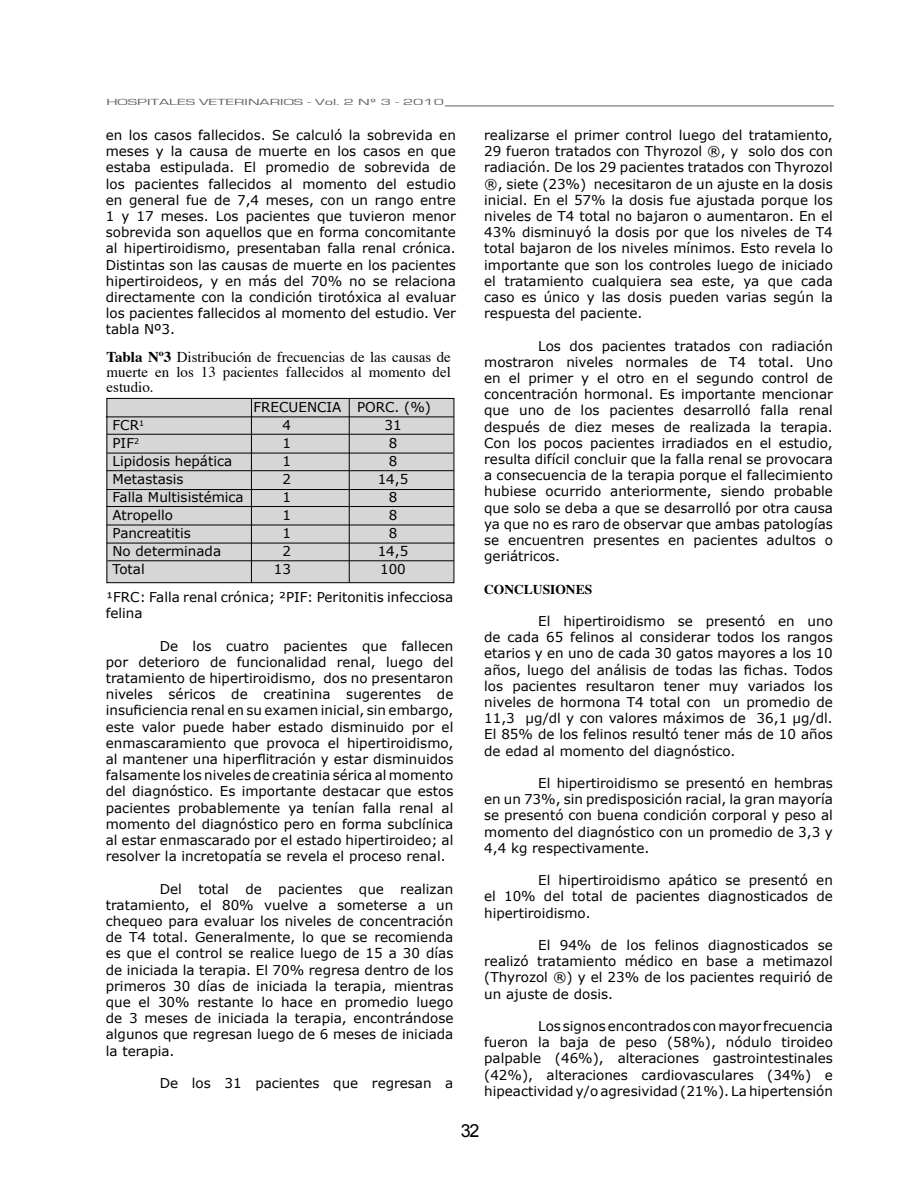
<style>
.page{position:relative;width:918px;height:1188px;background:#fff}
.page>*{position:absolute;margin:0;border:0;box-sizing:border-box;transform-origin:0 0}
.t1{font:18px "Arial";color:#000}
.t2{font:15px/15px "Times";color:#000;text-align:justify}
.t3{font:13.5px/16.2px "Verdana";color:#000;text-align:justify}
.t4{font:700 13.5px "Times";color:#000}
.t5{font:9.15px "Eurostile";color:#636363;scale:1.82 1}
.s1{font-weight:700}
</style>
<div class="page">
<hr style="left:445px;top:106px;width:389px;height:1px;background:#636363">
<div style="left:107px;top:398px;width:347px;height:185px;background:#d6d6d6"></div>
<div style="left:107px;top:398px;width:347px;height:185px;border:1px solid #000"></div>
<hr style="left:107px;top:434px;width:347px;height:1px;background:#000">
<hr style="left:107px;top:453px;width:346px;height:1px;background:#000">
<hr style="left:107px;top:470px;width:347px;height:1px;background:#000">
<hr style="left:107px;top:489px;width:347px;height:1px;background:#000">
<hr style="left:107px;top:506px;width:347px;height:1px;background:#000">
<hr style="left:107px;top:525px;width:348px;height:1px;background:#000">
<hr style="left:107px;top:543px;width:348px;height:1px;background:#000">
<hr style="left:108px;top:560px;width:346px;height:1px;background:#000">
<hr style="left:349px;top:398px;width:1px;height:184px;background:#000">
<hr style="left:251px;top:399px;width:1px;height:184px;background:#000">
<hr style="left:106px;top:417px;width:348px;height:1px;background:#000">
<p class="t5" style="left:106px;top:97px;width:187px">HOSPITALES VETERINARIOS - Vol. 2 Nº 3 - 2010</p>
<p class="t3" style="left:106px;top:127px;width:352px">en los casos fallecidos. Se calculó la sobrevida en meses y la causa de muerte en los casos en que estaba estipulada. El promedio de sobrevida de los pacientes fallecidos al momento del estudio en general fue de 7,4 meses, con un rango entre 1 y 17 meses. Los pacientes que tuvieron menor sobrevida son aquellos que en forma concomitante al hipertiroidismo, presentaban falla renal crónica.<br>Distintas son las causas de muerte en los pacientes hipertiroideos, y en más del 70% no se relaciona directamente con la condición tirotóxica al evaluar los pacientes fallecidos al momento del estudio. Ver tabla Nº3.</p>
<p class="t3" style="left:484px;top:127px;width:350px">realizarse el primer control luego del tratamiento, 29 fueron tratados con Thyrozol ®, y solo dos con radiación. De los 29 pacientes tratados con Thyrozol ®, siete (23%) necesitaron de un ajuste en la dosis inicial. En el 57% la dosis fue ajustada porque los niveles de T4 total no bajaron o aumentaron. En el 43% disminuyó la dosis por que los niveles de T4 total bajaron de los niveles mínimos. Esto revela lo importante que son los controles luego de iniciado el tratamiento cualquiera sea este, ya que cada caso es único y las dosis pueden varias según la respuesta del paciente.</p>
<p class="t3" style="left:484px;top:337px;width:350px;text-indent:54px">Los dos pacientes tratados con radiación mostraron niveles normales de T4 total. Uno en el primer y el otro en el segundo control de concentración hormonal. Es importante mencionar que uno de los pacientes desarrolló falla renal después de diez meses de realizada la terapia.<br>Con los pocos pacientes irradiados en el estudio, resulta difícil concluir que la falla renal se provocara a consecuencia de la terapia porque el fallecimiento hubiese ocurrido anteriormente, siendo probable que solo se deba a que se desarrolló por otra causa ya que no es raro de observar que ambas patologías se encuentren presentes en pacientes adultos o geriátricos.</p>
<p class="t4" style="left:484px;top:580px;width:110px">CONCLUSIONES</p>
<p class="t3" style="left:484px;top:613px;width:350px;text-indent:54px">El hipertiroidismo se presentó en uno de cada 65 felinos al considerar todos los rangos etarios y en uno de cada 30 gatos mayores a los 10 años, luego del análisis de todas las fichas. Todos los pacientes resultaron tener muy variados los niveles de hormona T4 total con un promedio de 11,3 µg/dl y con valores máximos de 36,1 µg/dl.<br>El 85% de los felinos resultó tener más de 10 años de edad al momento del diagnóstico.</p>
<p class="t3" style="left:484px;top:775px;width:350px;text-indent:54px">El hipertiroidismo se presentó en hembras en un 73%, sin predisposición racial, la gran mayoría se presentó con buena condición corporal y peso al momento del diagnóstico con un promedio de 3,3 y 4,4 kg respectivamente.</p>
<p class="t3" style="left:484px;top:872px;width:350px;text-indent:54px">El hipertiroidismo apático se presentó en el 10% del total de pacientes diagnosticados de hipertiroidismo.</p>
<p class="t3" style="left:484px;top:937px;width:350px;text-indent:54px">El 94% de los felinos diagnosticados se realizó tratamiento médico en base a metimazol (Thyrozol ®) y el 23% de los pacientes requirió de un ajuste de dosis.</p>
<p class="t3" style="left:484px;top:1018px;width:350px;text-indent:54px">Los signos encontrados con mayor frecuencia fueron la baja de peso (58%), nódulo tiroideo palpable (46%), alteraciones gastrointestinales (42%), alteraciones cardiovasculares (34%) e hipeactividad y/o agresividad (21%). La hipertensión</p>
<p class="t2" style="left:107px;top:350px;width:346px"><span class="s1">Tabla Nº3</span> Distribución de frecuencias de las causas de muerte en los 13 pacientes fallecidos al momento del estudio.</p>
<p class="t3" style="left:254px;top:399px;width:179px">FRECUENCIA PORC. (%)</p>
<p class="t3" style="left:113px;top:417px;width:33px">FCR<sup>1</sup></p>
<p class="t3" style="left:282px;top:417px;width:10px">4</p>
<p class="t3" style="left:384px;top:417px;width:19px">31</p>
<p class="t3" style="left:113px;top:435px;width:28px">PIF<sup>2</sup></p>
<p class="t3" style="left:282px;top:435px;width:10px">1</p>
<p class="t3" style="left:389px;top:435px;width:10px">8</p>
<p class="t3" style="left:113px;top:453px;width:121px">Lipidosis hepática</p>
<p class="t3" style="left:282px;top:453px;width:10px">1</p>
<p class="t3" style="left:389px;top:453px;width:10px">8</p>
<p class="t3" style="left:113px;top:471px;width:73px">Metastasis</p>
<p class="t3" style="left:282px;top:471px;width:10px">2</p>
<p class="t3" style="left:378px;top:471px;width:32px">14,5</p>
<p class="t3" style="left:113px;top:489px;width:133px">Falla Multisistémica</p>
<p class="t3" style="left:282px;top:489px;width:10px">1</p>
<p class="t3" style="left:389px;top:489px;width:10px">8</p>
<p class="t3" style="left:113px;top:507px;width:62px">Atropello</p>
<p class="t3" style="left:282px;top:507px;width:10px">1</p>
<p class="t3" style="left:389px;top:507px;width:10px">8</p>
<p class="t3" style="left:113px;top:525px;width:80px">Pancreatitis</p>
<p class="t3" style="left:282px;top:525px;width:10px">1</p>
<p class="t3" style="left:389px;top:525px;width:10px">8</p>
<p class="t3" style="left:113px;top:543px;width:110px">No determinada</p>
<p class="t3" style="left:282px;top:543px;width:10px">2</p>
<p class="t3" style="left:378px;top:543px;width:32px">14,5</p>
<p class="t3" style="left:113px;top:561px;width:34px">Total</p>
<p class="t3" style="left:274px;top:561px;width:19px">13</p>
<p class="t3" style="left:380px;top:561px;width:27px">100</p>
<p class="t3" style="left:106px;top:588px;width:349px">¹FRC: Falla renal crónica; ²PIF: Peritonitis infecciosa felina</p>
<p class="t3" style="left:106px;top:637px;width:349px;text-indent:54px">De los cuatro pacientes que fallecen por deterioro de funcionalidad renal, luego del tratamiento de hipertiroidismo, dos no presentaron niveles séricos de creatinina sugerentes de insuficiencia renal en su examen inicial, sin embargo, este valor puede haber estado disminuido por el enmascaramiento que provoca el hipertiroidismo, al mantener una hiperflitración y estar disminuidos falsamente los niveles de creatinia sérica al momento del diagnóstico. Es importante destacar que estos pacientes probablemente ya tenían falla renal al momento del diagnóstico pero en forma subclínica al estar enmascarado por el estado hipertiroideo; al resolver la incretopatía se revela el proceso renal.</p>
<p class="t3" style="left:106px;top:880px;width:349px;text-indent:54px">Del total de pacientes que realizan tratamiento, el 80% vuelve a someterse a un chequeo para evaluar los niveles de concentración de T4 total. Generalmente, lo que se recomienda es que el control se realice luego de 15 a 30 días de iniciada la terapia. El 70% regresa dentro de los primeros 30 días de iniciada la terapia, mientras que el 30% restante lo hace en promedio luego de 3 meses de iniciada la terapia, encontrándose algunos que regresan luego de 6 meses de iniciada la terapia.</p>
<p class="t3" style="left:160px;top:1074px;width:295px">De los 31 pacientes que regresan a</p>
<h1 class="t1" style="left:461px;top:1121px;width:20px">32</h1>
</div>
